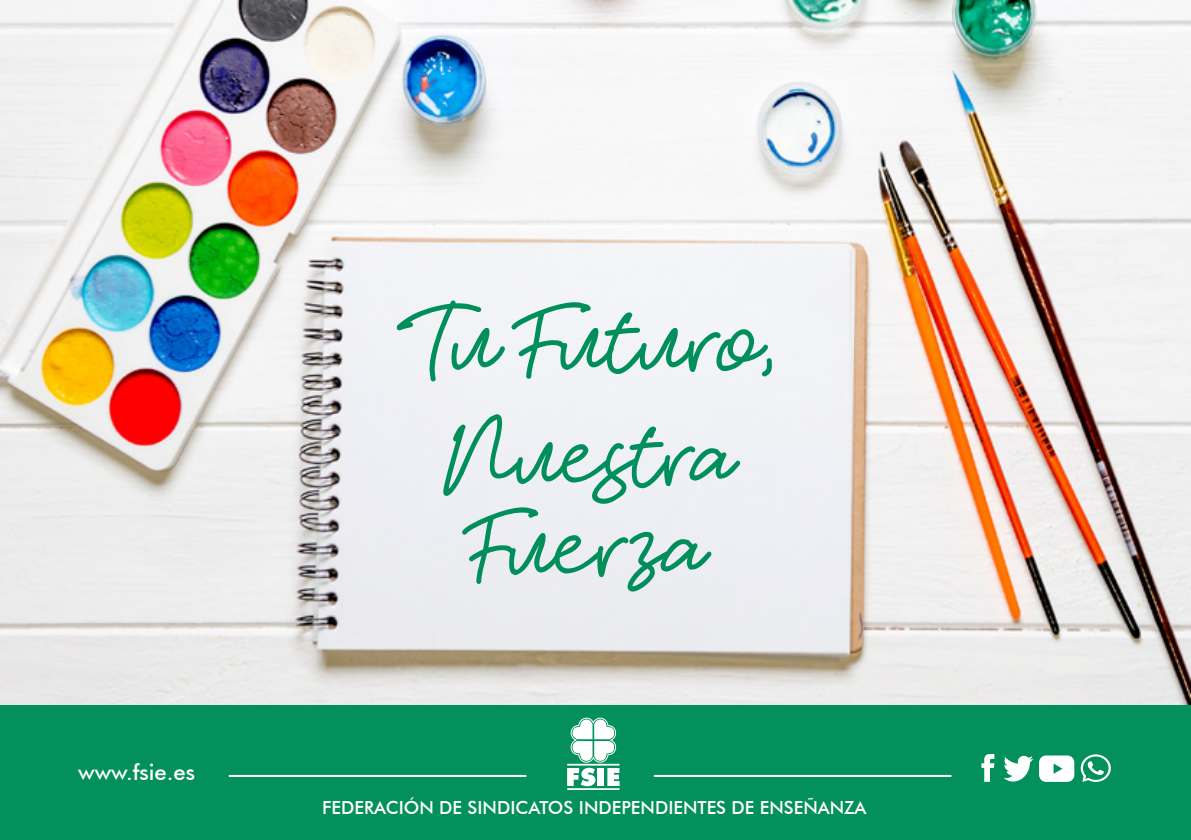
<style>
.page{position:relative;width:1191px;height:840px;background:#fff}
.page>*{position:absolute;margin:0;border:0;box-sizing:border-box;transform-origin:0 0}
.t1{font:84px/114px "Hello Stranger";color:#008f5b;text-align:center}
.t2{font:84px "Hello Stranger";color:#008f5b;scale:.96 1}
.t3{font:500 22px "Futura BT";color:#fff}
.t4{font:500 18px "Futura BT";color:#fff}
</style>
<div class="page">
<img style="left:0;top:0;width:1191px;height:704px">
<div style="left:0;top:704px;width:1191px;height:135px;background:#008f5b"></div>
<svg style="left:981px;top:754px;width:13px;height:27px"></svg>
<svg style="left:1080px;top:754px;width:30px;height:27px"></svg>
<div style="left:1039px;top:755px;width:35px;height:26px;background:#fff;border-radius:7px"></div>
<svg style="left:1053px;top:763px;width:9px;height:10px"></svg>
<svg style="left:1003px;top:755px;width:30px;height:26px"></svg>
<hr style="left:567px;top:787px;width:52px;height:2px;background:#fff">
<svg style="left:567px;top:717px;width:52px;height:68px"></svg>
<hr style="left:229px;top:774px;width:297px;height:2px;background:#fff">
<hr style="left:654px;top:774px;width:297px;height:2px;background:#fff">
<p class="t3" style="left:78px;top:758px;width:118px">www.fsie.es</p>
<h1 class="t1" style="left:409px;top:296px;width:370px">Tu Futuro,<br>Nuestra</h1>
<h1 class="t2" style="left:482px;top:499px;width:237px">Fuerza</h1>
<p class="t4" style="left:322px;top:795px;width:546px">FEDERACIÓN DE SINDICATOS INDEPENDIENTES DE ENSEÑANZA</p>
</div>
